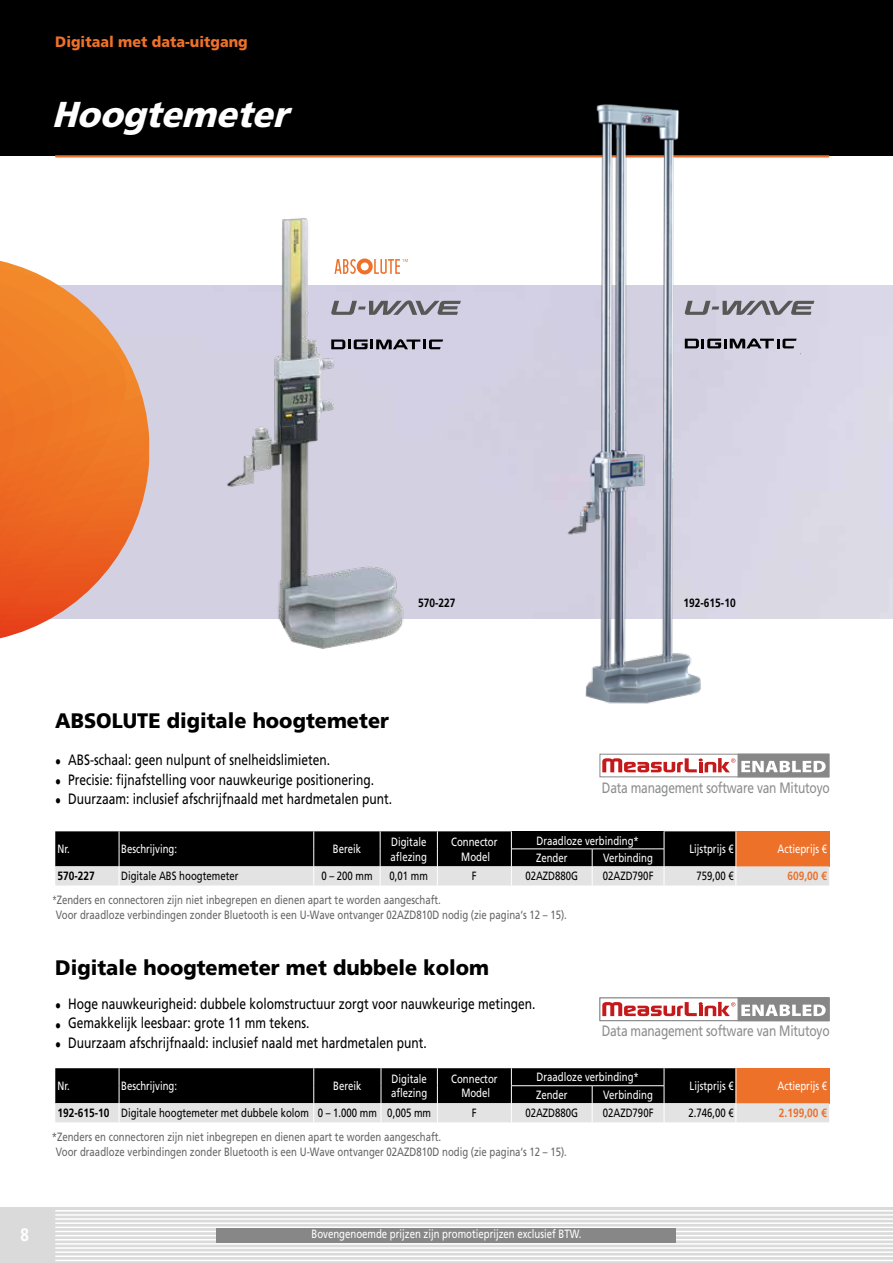
<style>
.page{position:relative;width:893px;height:1263px;background:#fff}
.page>*{position:absolute;margin:0;border:0;box-sizing:border-box;transform-origin:0 0}
.t1{font:italic 900 36px "Mitutoyo Frutiger";color:#fff}
.t2{font:900 21px "Mitutoyo Frutiger";color:#000}
.t3{font:700 18px "Mitutoyo Frutiger";color:#fff}
.t4{font:15px "Mitutoyo Frutiger";color:#000}
.t5{font:15px "Mitutoyo Frutiger";letter-spacing:-.015em;color:#8d8e8e}
.t6{font:900 15px "Mitutoyo Frutiger";color:#ee712a}
.t7{font:12px/14.4px "Mitutoyo Frutiger";color:#fff}
.t8{font:12px/14.4px "Mitutoyo Frutiger";color:#666;scale:.8 1}
.t9{font:12px/14.4px "Mitutoyo Frutiger";color:#666}
.t10{font:12px "Mitutoyo Frutiger";color:#000}
.t11{font:700 12px "Mitutoyo Frutiger";color:#000}
.t12{font:700 12px "Mitutoyo Frutiger";color:#ee702a}
.s1{font-weight:700}
</style>
<div class="page">
<div style="left:0;top:1208px;width:55px;height:55px;background:#dadada"></div>
<div style="left:55px;top:1208px;width:838px;height:55px;background:#dadada"></div>
<hr style="left:55px;top:1210px;width:838px;height:1px;background:#fff">
<hr style="left:55px;top:1214px;width:838px;height:2px;background:#fff">
<hr style="left:55px;top:1218px;width:838px;height:2px;background:#fff">
<hr style="left:55px;top:1222px;width:838px;height:2px;background:#fff">
<hr style="left:55px;top:1226px;width:838px;height:2px;background:#fff">
<hr style="left:55px;top:1231px;width:838px;height:1px;background:#fff">
<hr style="left:55px;top:1235px;width:838px;height:1px;background:#fff">
<hr style="left:55px;top:1239px;width:838px;height:1px;background:#fff">
<hr style="left:55px;top:1243px;width:838px;height:1px;background:#fff">
<hr style="left:55px;top:1247px;width:838px;height:2px;background:#fff">
<hr style="left:55px;top:1251px;width:838px;height:2px;background:#fff">
<hr style="left:55px;top:1255px;width:838px;height:2px;background:#fff">
<hr style="left:55px;top:1260px;width:838px;height:1px;background:#fff">
<img style="left:149px;top:286px;width:744px;height:333px">
<div style="left:217px;top:1228px;width:459px;height:14px;background:#878787"></div>
<div style="left:0;top:0;width:893px;height:155px;background:#000"></div>
<hr style="left:55px;top:155px;width:774px;height:2px;background:#ee712a">
<svg style="left:55px;top:1068px;width:774px;height:54px;background:#655b56"></svg>
<hr style="left:511px;top:1085px;width:81px;height:1px;background:#fff">
<hr style="left:592px;top:1085px;width:72px;height:1px;background:#fff">
<svg style="left:55px;top:831px;width:774px;height:54px;background:#665c56"></svg>
<hr style="left:512px;top:849px;width:80px;height:1px;background:#fff">
<hr style="left:592px;top:849px;width:72px;height:1px;background:#fff">
<img style="left:559px;top:104px;width:156px;height:600px">
<img style="left:214px;top:218px;width:199px;height:431px">
<div style="left:600px;top:998px;width:229px;height:23px;background:#fff;border:1px solid #878787"></div>
<svg style="left:602px;top:1002px;width:133px;height:14px"></svg>
<div style="left:738px;top:998px;width:91px;height:23px;background:#878787"></div>
<svg style="left:741px;top:1004px;width:85px;height:12px"></svg>
<svg style="left:600px;top:754px;width:138px;height:23px"></svg>
<svg style="left:602px;top:758px;width:133px;height:14px"></svg>
<div style="left:738px;top:754px;width:91px;height:23px;background:#878787"></div>
<svg style="left:741px;top:761px;width:85px;height:11px"></svg>
<svg style="left:334px;top:258px;width:74px;height:16px"></svg>
<svg style="left:331px;top:339px;width:112px;height:10px"></svg>
<svg style="left:685px;top:338px;width:112px;height:10px"></svg>
<svg style="left:331px;top:300px;width:130px;height:15px;background:#9a98a3"></svg>
<svg style="left:684px;top:300px;width:130px;height:15px;background:#9b9aa2"></svg>
<svg style="left:0;top:261px;width:149px;height:377px;background:#eb8d56"></svg>
<p class="t6" style="left:55px;top:32px;width:194px">Digitaal met data-uitgang</p>
<h1 class="t1" style="left:52px;top:93px;width:249px">Hoogtemeter</h1>
<p class="t11" style="left:418px;top:596px;width:39px">570-227</p>
<p class="t11" style="left:683px;top:596px;width:54px">192-615-10</p>
<h2 class="t2" style="left:55px;top:708px;width:335px">ABSOLUTE digitale hoogtemeter</h2>
<p class="t4" style="left:55px;top:751px;width:276px">• ABS-schaal: geen nulpunt of snelheidslimieten.</p>
<p class="t4" style="left:55px;top:770px;width:320px">• Precisie: fijnafstelling voor nauwkeurige positionering.</p>
<p class="t4" style="left:55px;top:790px;width:338px">• Duurzaam: inclusief afschrijfnaald met hardmetalen punt.</p>
<p class="t5" style="left:602px;top:778px;width:229px">Data management software van Mitutoyo</p>
<p class="t7" style="left:57px;top:842px;width:14px">Nr.</p>
<p class="t7" style="left:121px;top:842px;width:57px">Beschrijving:</p>
<p class="t7" style="left:333px;top:842px;width:30px">Bereik</p>
<p class="t7" style="left:391px;top:835px;width:38px">Digitale aflezing</p>
<p class="t7" style="left:451px;top:835px;width:48px;text-align:center">Connector<br>Model</p>
<p class="t7" style="left:536px;top:833px;width:104px">Draadloze verbinding*</p>
<p class="t7" style="left:536px;top:851px;width:33px">Zender</p>
<p class="t7" style="left:603px;top:851px;width:51px">Verbinding</p>
<p class="t7" style="left:689px;top:842px;width:46px">Lijstprijs €</p>
<p class="t7" style="left:777px;top:842px;width:51px">Actieprijs €</p>
<p class="t11" style="left:57px;top:869px;width:39px">570-227</p>
<p class="t10" style="left:121px;top:869px;width:119px">Digitale ABS hoogtemeter</p>
<p class="t10" style="left:321px;top:869px;width:53px">0 – 200 mm</p>
<p class="t10" style="left:390px;top:869px;width:40px">0,01 mm</p>
<p class="t10" style="left:472px;top:869px;width:6px">F</p>
<p class="t10" style="left:525px;top:869px;width:54px">02AZD880G</p>
<p class="t10" style="left:603px;top:869px;width:52px">02AZD790F</p>
<p class="t10" style="left:696px;top:869px;width:39px">759,00 €</p>
<p class="t12" style="left:787px;top:869px;width:41px">609,00 €</p>
<p class="t8" style="left:52px;top:893px;width:645px">*Zenders en connectoren zijn niet inbegrepen en dienen apart te worden aangeschaft.<br>Voor draadloze verbindingen zonder Bluetooth is een U-Wave ontvanger 02AZD810D nodig (zie pagina‘s 12 – 15).</p>
<h2 class="t2" style="left:55px;top:955px;width:435px">Digitale hoogtemeter met dubbele kolom</h2>
<p class="t4" style="left:55px;top:995px;width:482px">• Hoge nauwkeurigheid: dubbele kolomstructuur zorgt voor nauwkeurige metingen.</p>
<p class="t4" style="left:55px;top:1014px;width:256px">• Gemakkelijk leesbaar: grote 11 mm tekens.</p>
<p class="t4" style="left:55px;top:1034px;width:373px">• Duurzaam afschrijfnaald: inclusief naald met hardmetalen punt.</p>
<p class="t7" style="left:57px;top:1079px;width:14px">Nr.</p>
<p class="t7" style="left:121px;top:1079px;width:57px">Beschrijving:</p>
<p class="t7" style="left:333px;top:1079px;width:30px">Bereik</p>
<p class="t7" style="left:391px;top:1072px;width:38px">Digitale aflezing</p>
<p class="t7" style="left:451px;top:1072px;width:48px;text-align:center">Connector<br>Model</p>
<p class="t7" style="left:536px;top:1070px;width:104px">Draadloze verbinding*</p>
<p class="t5" style="left:602px;top:1022px;width:229px">Data management software van Mitutoyo</p>
<p class="t7" style="left:689px;top:1079px;width:46px">Lijstprijs €</p>
<p class="t7" style="left:777px;top:1079px;width:51px">Actieprijs €</p>
<p class="t7" style="left:536px;top:1087px;width:33px">Zender</p>
<p class="t7" style="left:603px;top:1087px;width:51px">Verbinding</p>
<p class="t10" style="left:57px;top:1106px;width:375px"><span class="s1">192-615-10</span> Digitale hoogtemeter met dubbele kolom 0 – 1.000 mm 0,005 mm</p>
<p class="t10" style="left:472px;top:1106px;width:6px">F</p>
<p class="t10" style="left:525px;top:1106px;width:54px">02AZD880G</p>
<p class="t10" style="left:603px;top:1106px;width:52px">02AZD790F</p>
<p class="t10" style="left:688px;top:1106px;width:47px">2.746,00 €</p>
<p class="t12" style="left:779px;top:1106px;width:50px">2.199,00 €</p>
<p class="t9" style="left:56px;top:1130px;width:512px;text-indent:-4px">*Zenders en connectoren zijn niet inbegrepen en dienen apart te worden aangeschaft.<br>Voor draadloze verbindingen zonder Bluetooth is een U-Wave ontvanger 02AZD810D nodig (zie pagina‘s 12 – 15).</p>
<p class="t3" style="left:21px;top:1224px;width:10px">8</p>
<p class="t7" style="left:312px;top:1227px;width:271px">Bovengenoemde prijzen zijn promotieprijzen exclusief BTW.</p>
</div>
